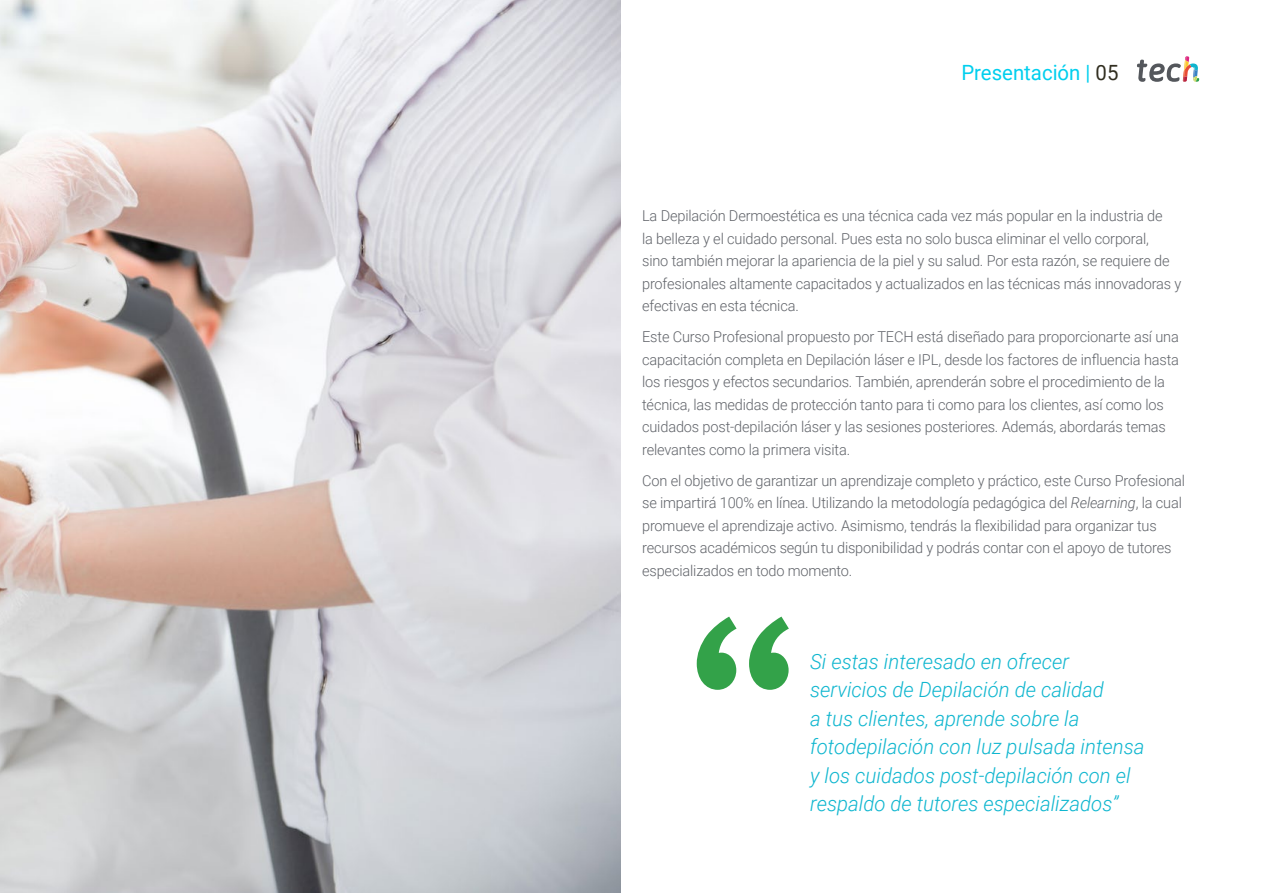
<style>
.page{position:relative;width:1263px;height:893px;background:#fff}
.page>*{position:absolute;margin:0;border:0;box-sizing:border-box;transform-origin:0 0}
.t1{font:italic 300 21px/28.5px "Roboto";color:#0fb6cf}
.t2{font:21px "Roboto";color:#01cfee}
.t3{font:300 15px/22.5px "Roboto";letter-spacing:-.01em;color:#61646a}
.s1{color:#312e20}
.s2{font-style:italic}
</style>
<div class="page">
<svg style="left:697px;top:617px;width:92px;height:73px"></svg>
<img style="left:0;top:0;width:621px;height:893px">
<svg style="left:1137px;top:56px;width:62px;height:26px"></svg>
<h1 class="t2" style="left:961px;top:57px;width:159px">Presentación | <span class="s1">05</span></h1>
<p class="t3" style="left:642px;top:204px;width:541px">La Depilación Dermoestética es una técnica cada vez más popular en la industria de<br>la belleza y el cuidado personal. Pues esta no solo busca eliminar el vello corporal,<br>sino también mejorar la apariencia de la piel y su salud. Por esta razón, se requiere de profesionales altamente capacitados y actualizados en las técnicas más innovadoras y efectivas en esta técnica.</p>
<p class="t3" style="left:642px;top:325px;width:538px">Este Curso Profesional propuesto por TECH está diseñado para proporcionarte así una capacitación completa en Depilación láser e IPL, desde los factores de influencia hasta los riesgos y efectos secundarios. También, aprenderán sobre el procedimiento de la técnica, las medidas de protección tanto para ti como para los clientes, así como los cuidados post-depilación láser y las sesiones posteriores. Además, abordarás temas relevantes como la primera visita.</p>
<p class="t3" style="left:642px;top:469px;width:544px">Con el objetivo de garantizar un aprendizaje completo y práctico, este Curso Profesional se impartirá 100% en línea. Utilizando la metodología pedagógica del <span class="s2">Relearning</span>, la cual promueve el aprendizaje activo. Asimismo, tendrás la flexibilidad para organizar tus recursos académicos según tu disponibilidad y podrás contar con el apoyo de tutores especializados en todo momento.</p>
<h1 class="t1" style="left:810px;top:646px;width:336px">Si estas interesado en ofrecer servicios de Depilación de calidad<br>a tus clientes, aprende sobre la fotodepilación con luz pulsada intensa y los cuidados post-depilación con el respaldo de tutores especializados”</h1>
</div>
